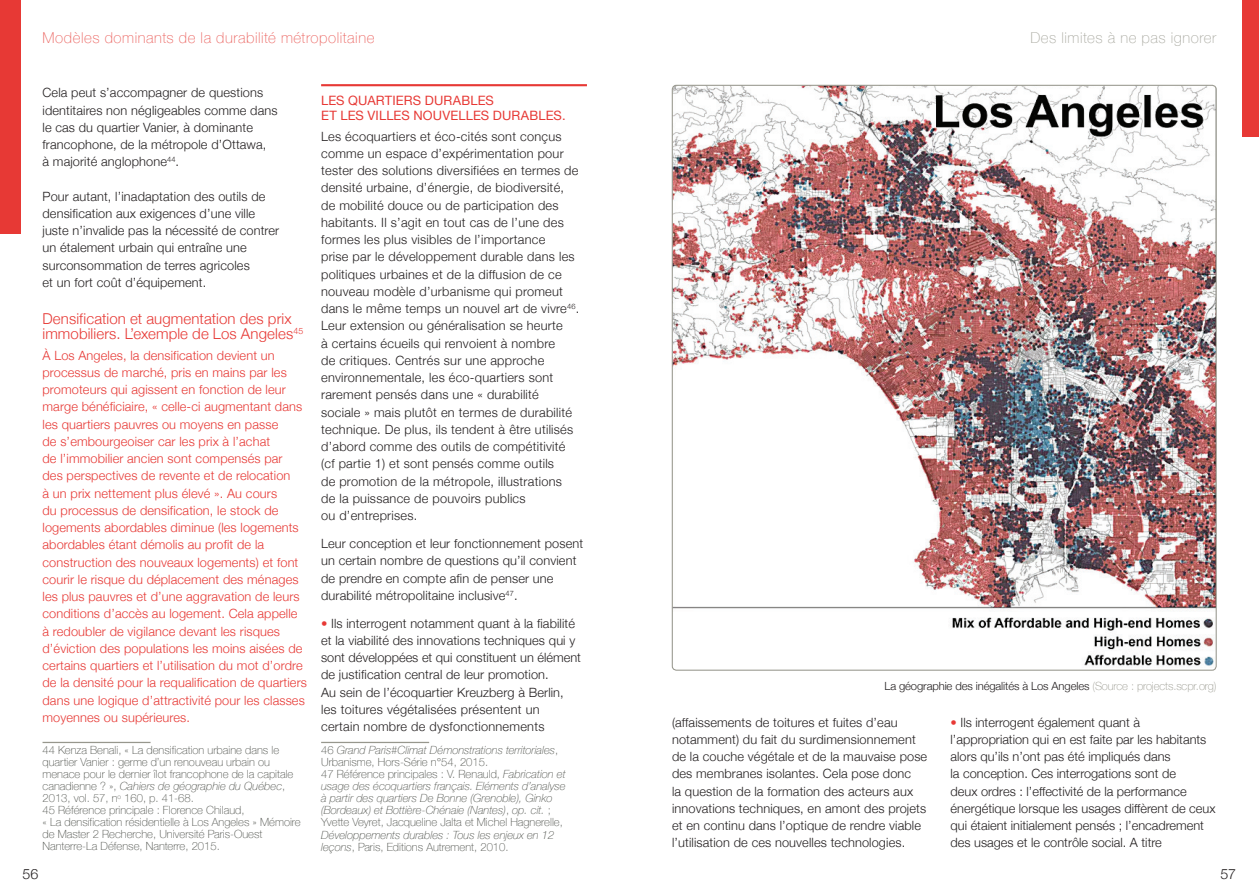
<style>
.page{position:relative;width:1259px;height:893px;background:#fff}
.page>*{position:absolute;margin:0;border:0;box-sizing:border-box;transform-origin:0 0}
.t1{font:300 15px/15px "Helvetica Neue";letter-spacing:.01em;color:#e73935}
.t2{font:100 15px "Helvetica Neue";letter-spacing:.035em;color:#eb625e}
.t3{font:100 15px "Helvetica Neue";letter-spacing:.04em;color:#a9a9a0}
.t4{font:300 14.25px "Helvetica Neue";color:#231f20}
.t5{font:12.9px/15px "Helvetica Neue";letter-spacing:.01em;color:#e73935}
.t6{font:300 12.75px/17.2px "Helvetica Neue";letter-spacing:.01em;color:#231f20}
.t7{font:300 12.75px/17.2px "Helvetica Neue";letter-spacing:.01em;color:#e73935}
.t8{font:italic 100 11.25px/12px "Helvetica Neue";color:#4a4d47}
.t9{font:100 11.25px/12px "Helvetica Neue";color:#4a4d47}
.t10{font:300 11.25px "Helvetica Neue";letter-spacing:-.01em;color:#231f20}
.s1{font-style:italic}
.s2{color:#e73935}
.s3{font-style:normal}
.s4{font-weight:100;color:#97978d}
</style>
<div class="page">
<div style="left:1242px;top:0;width:17px;height:136px;background:#e73935"></div>
<div style="left:0;top:0;width:21px;height:234px;background:#e73935"></div>
<hr style="left:321px;top:84px;width:266px;height:2px;background:#e73935">
<hr style="left:321px;top:742px;width:108px;height:1px;background:#97978d">
<hr style="left:43px;top:742px;width:108px;height:1px;background:#97978d">
<img style="left:672px;top:85px;width:544px;height:585px">
<p class="t2" style="left:43px;top:26px;width:333px">Modèles dominants de la durabilité métropolitaine</p>
<p class="t3" style="left:1030px;top:26px;width:188px">Des limites à ne pas ignorer</p>
<p class="t6" style="left:43px;top:83px;width:236px">Cela peut s’accompagner de questions identitaires non négligeables comme dans le cas du quartier Vanier, à dominante francophone, de la métropole d’Ottawa,<br>à majorité anglophone<sup>44</sup>.</p>
<p class="t6" style="left:43px;top:187px;width:238px">Pour autant, l’inadaptation des outils de densification aux exigences d’une ville juste n’invalide pas la nécessité de contrer un étalement urbain qui entraîne une surconsommation de terres agricoles<br>et un fort coût d’équipement.</p>
<p class="t1" style="left:43px;top:310px;width:262px">Densification et augmentation des prix immobiliers. L’exemple de Los Angeles<sup>45</sup></p>
<p class="t7" style="left:43px;top:346px;width:266px">À Los Angeles, la densification devient un processus de marché, pris en mains par les promoteurs qui agissent en fonction de leur marge bénéficiaire, « celle-ci augmentant dans les quartiers pauvres ou moyens en passe<br>de s’embourgeoiser car les prix à l’achat<br>de l’immobilier ancien sont compensés par<br>des perspectives de revente et de relocation<br>à un prix nettement plus élevé ». Au cours<br>du processus de densification, le stock de logements abordables diminue (les logements abordables étant démolis au profit de la construction des nouveaux logements) et font courir le risque du déplacement des ménages les plus pauvres et d’une aggravation de leurs conditions d’accès au logement. Cela appelle à redoubler de vigilance devant les risques d’éviction des populations les moins aisées de certains quartiers et l’utilisation du mot d’ordre de la densité pour la requalification de quartiers dans une logique d’attractivité pour les classes moyennes ou supérieures.</p>
<p class="t9" style="left:43px;top:744px;width:260px">44 Kenza Benali, « La densification urbaine dans le quartier Vanier : germe d’un renouveau urbain ou menace pour le dernier îlot francophone de la capitale canadienne ? », <span class="s1">Cahiers de géographie du Québec</span>, 2013, vol. 57, n<sup>o</sup> 160, p. 41‑68.<br>45 Référence principale : Florence Chilaud,<br>« La densification résidentielle à Los Angeles » Mémoire de Master 2 Recherche, Université Paris-Ouest Nanterre-La Défense, Nanterre, 2015.</p>
<p class="t5" style="left:321px;top:93px;width:246px">LES QUARTIERS DURABLES<br>ET LES VILLES NOUVELLES DURABLES.</p>
<p class="t6" style="left:321px;top:127px;width:260px">Les écoquartiers et éco-cités sont conçus comme un espace d’expérimentation pour tester des solutions diversifiées en termes de densité urbaine, d’énergie, de biodiversité, de mobilité douce ou de participation des habitants. Il s’agit en tout cas de l’une des formes les plus visibles de l’importance<br>prise par le développement durable dans les politiques urbaines et de la diffusion de ce nouveau modèle d’urbanisme qui promeut dans le même temps un nouvel art de vivre<sup>46</sup>.<br>Leur extension ou généralisation se heurte<br>à certains écueils qui renvoient à nombre<br>de critiques. Centrés sur une approche environnementale, les éco-quartiers sont rarement pensés dans une « durabilité sociale » mais plutôt en termes de durabilité technique. De plus, ils tendent à être utilisés d’abord comme des outils de compétitivité (cf partie 1) et sont pensés comme outils<br>de promotion de la métropole, illustrations de la puissance de pouvoirs publics<br>ou d’entreprises.</p>
<p class="t6" style="left:321px;top:534px;width:264px">Leur conception et leur fonctionnement posent un certain nombre de questions qu’il convient de prendre en compte afin de penser une durabilité métropolitaine inclusive<sup>47</sup>.</p>
<p class="t6" style="left:321px;top:614px;width:261px"><span class="s2">•</span> Ils interrogent notamment quant à la fiabilité et la viabilité des innovations techniques qui y sont développées et qui constituent un élément de justification central de leur promotion.<br>Au sein de l’écoquartier Kreuzberg à Berlin, les toitures végétalisées présentent un certain nombre de dysfonctionnements</p>
<p class="t8" style="left:321px;top:744px;width:246px"><span class="s3">46</span> Grand Paris#Climat Démonstrations territoriales<span class="s3">, Urbanisme, Hors-Série n°54, 2015.<br>47 Référence principales : V. Renauld,</span> Fabrication et usage des écoquartiers français. Eléments d’analyse à partir des quartiers De Bonne (Grenoble), Ginko (Bordeaux) et Bottière-Chénaie (Nantes)<span class="s3">,</span> op. cit. <span class="s3">; Yvette Veyret, Jacqueline Jalta et Michel Hagnerelle,</span></p>
<p class="t8" style="left:321px;top:828px;width:235px">Développements durables : Tous les enjeux en 12 leçons<span class="s3">, Paris, Editions Autrement, 2010.</span></p>
<p class="t10" style="left:884px;top:677px;width:333px">La géographie des inégalités à Los Angeles <span class="s4">(Source : projects.scpr.org)</span></p>
<p class="t6" style="left:672px;top:713px;width:257px">(affaissements de toitures et fuites d’eau notamment) du fait du surdimensionnement de la couche végétale et de la mauvaise pose des membranes isolantes. Cela pose donc<br>la question de la formation des acteurs aux innovations techniques, en amont des projets et en continu dans l’optique de rendre viable l’utilisation de ces nouvelles technologies.</p>
<p class="t6" style="left:950px;top:713px;width:266px"><span class="s2">•</span> Ils interrogent également quant à l’appropriation qui en est faite par les habitants alors qu’ils n’ont pas été impliqués dans<br>la conception. Ces interrogations sont de<br>deux ordres : l’effectivité de la performance énergétique lorsque les usages diffèrent de ceux qui étaient initialement pensés ; l’encadrement des usages et le contrôle social. A titre</p>
<p class="t4" style="left:22px;top:863px;width:17px">56</p>
<p class="t4" style="left:1220px;top:863px;width:17px">57</p>
</div>
